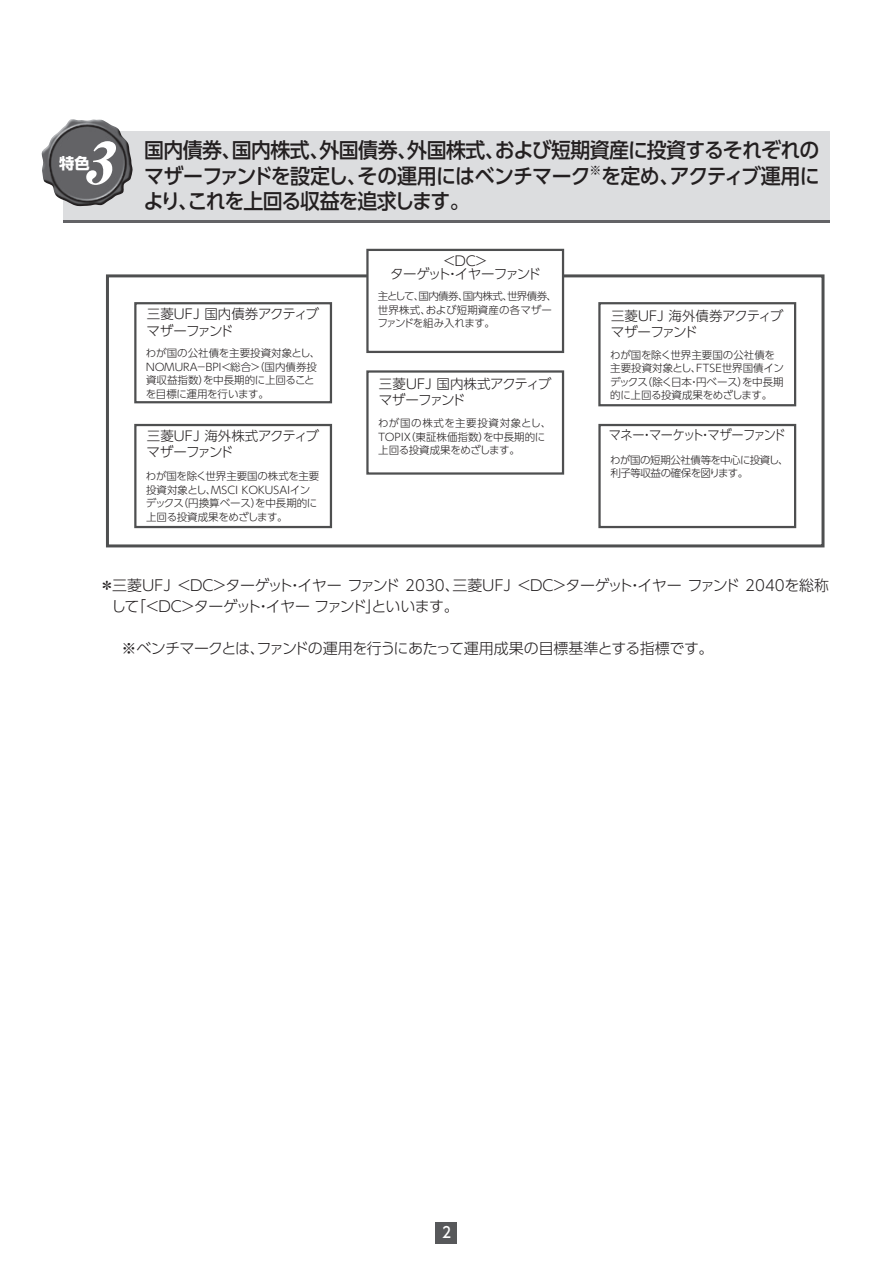
<style>
.page{position:relative;width:893px;height:1263px;background:#fff}
.page>*{position:absolute;margin:0;border:0;box-sizing:border-box;transform-origin:0 0}
.t1{font:italic 58.5px "Midashi Min Pr 5 MA31";color:#fff;scale:1.04 1}
.t2{font:500 21px/25.5px "UD Shin Go Pro";letter-spacing:-.05em;color:#231f20;text-align:justify;scale:.95 1}
.t3{font:700 15.3px "UD Shin Go Pro";color:#fff}
.t4{font:300 15px/21px "UD Shin Go Pro";letter-spacing:-.06em;color:#231f20}
.t5{font:300 15px "UD Shin Go Pro";letter-spacing:-.035em;color:#231f20}
.t6{font:500 15px "UD Shin Go Pro";color:#fff;scale:.9 1}
.t7{font:300 13.5px/16.5px "UD Shin Go Pro";letter-spacing:-.09em;color:#231f20}
.t8{font:300 13.5px/13.5px "UD Shin Go Pro";letter-spacing:-.15em;color:#231f20;text-align:center}
.t9{font:300 13.5px "UD Shin Go Pro";letter-spacing:-.045em;color:#231f20;scale:.9 1}
.t10{font:300 10.5px/13.5px "UD Shin Go Pro";letter-spacing:-.03em;color:#231f20}
.t11{font:300 10.5px/13.5px "UD Shin Go Pro";letter-spacing:-.01em;color:#231f20}
.t12{font:300 10.5px/13.5px "UD Shin Go Pro";color:#231f20}
</style>
<div class="page">
<div style="left:436px;top:1222px;width:21px;height:21px;background:#57585a"></div>
<div style="left:63px;top:132px;width:766px;height:91px;background:#dcdddf"></div>
<hr style="left:63px;top:220px;width:766px;height:3px;background:#636366">
<img style="left:41px;top:119px;width:92px;height:88px">
<div style="left:106px;top:274px;width:718px;height:273px;border:3px solid #4e4f50"></div>
<div style="left:367px;top:250px;width:196px;height:102px;background:#fff"></div>
<div style="left:366px;top:249px;width:198px;height:104px;border:2px solid #4e4f50"></div>
<div style="left:134px;top:302px;width:198px;height:101px;border:2px solid #4e4f50"></div>
<div style="left:134px;top:424px;width:198px;height:104px;border:2px solid #4e4f50"></div>
<div style="left:598px;top:424px;width:198px;height:104px;border:2px solid #4e4f50"></div>
<div style="left:366px;top:370px;width:198px;height:105px;border:2px solid #4e4f50"></div>
<div style="left:598px;top:302px;width:198px;height:104px;border:2px solid #4e4f50"></div>
<h1 class="t1" style="left:82px;top:117px;width:49px">3</h1>
<h2 class="t2" style="left:144px;top:137px;width:713px">国内債券、国内株式、外国債券、外国株式、および短期資産に投資するそれぞれのマザーファンドを設定し、その運用にはベンチマーク<sup>※</sup>を定め、アクティブ運用により、これを上回る収益を追求します。</h2>
<h3 class="t3" style="left:59px;top:151px;width:32px">特色</h3>
<p class="t7" style="left:147px;top:305px;width:174px">三菱ＵＦＪ 国内債券アクティブマザーファンド</p>
<p class="t11" style="left:145px;top:346px;width:177px">わが国の公社債を主要投資対象とし、<br>ＮＯＭＵＲＡ－ＢＰＩ＜総合＞（国内債券投資収益指数）を中長期的に上回ることを目標に運用を行います。</p>
<p class="t7" style="left:147px;top:427px;width:174px">三菱ＵＦＪ 海外株式アクティブマザーファンド</p>
<p class="t10" style="left:146px;top:469px;width:175px">わが国を除く世界主要国の株式を主要投資対象とし、ＭＳＣＩＫＯＫＵＳＡＩインデックス（円換算ベース）を中長期的に上回る投資成果をめざします。</p>
<p class="t8" style="left:390px;top:254px;width:153px">＜ＤＣ＞<br>ターゲット・イヤーファンド</p>
<p class="t10" style="left:377px;top:289px;width:181px">主として、国内債券、国内株式、世界債券、世界株式、および短期資産の各マザーファンドを組み入れます。</p>
<p class="t7" style="left:379px;top:375px;width:174px">三菱ＵＦＪ 国内株式アクティブマザーファンド</p>
<p class="t12" style="left:376px;top:416px;width:177px">わが国の株式を主要投資対象とし、<br>ＴＯＰＩＸ（東証株価指数）を中長期的に上回る投資成果をめざします。</p>
<p class="t7" style="left:611px;top:307px;width:174px">三菱ＵＦＪ 海外債券アクティブマザーファンド</p>
<p class="t10" style="left:610px;top:348px;width:175px">わが国を除く世界主要国の公社債を主要投資対象とし、ＦＴＳＥ世界国債インデックス（除く日本・円ベース）を中長期的に上回る投資成果をめざします。</p>
<p class="t9" style="left:609px;top:424px;width:198px">マネー・マーケット・マザーファンド</p>
<p class="t10" style="left:610px;top:453px;width:180px">わが国の短期公社債等を中心に投資し、利子等収益の確保を図ります。</p>
<h3 class="t4" style="left:111px;top:574px;width:719px;text-indent:-12px">＊三菱ＵＦＪ ＜ＤＣ＞ターゲット・イヤー ファンド 2030、三菱ＵＦＪ ＜ＤＣ＞ターゲット・イヤー ファンド 2040を総称して「＜ＤＣ＞ターゲット・イヤー ファンド」といいます。</h3>
<h3 class="t5" style="left:101px;top:636px;width:614px">　 ※ベンチマークとは、ファンドの運用を行うにあたって運用成果の目標基準とする指標です。</h3>
<h3 class="t6" style="left:442px;top:1220px;width:11px">2</h3>
</div>
